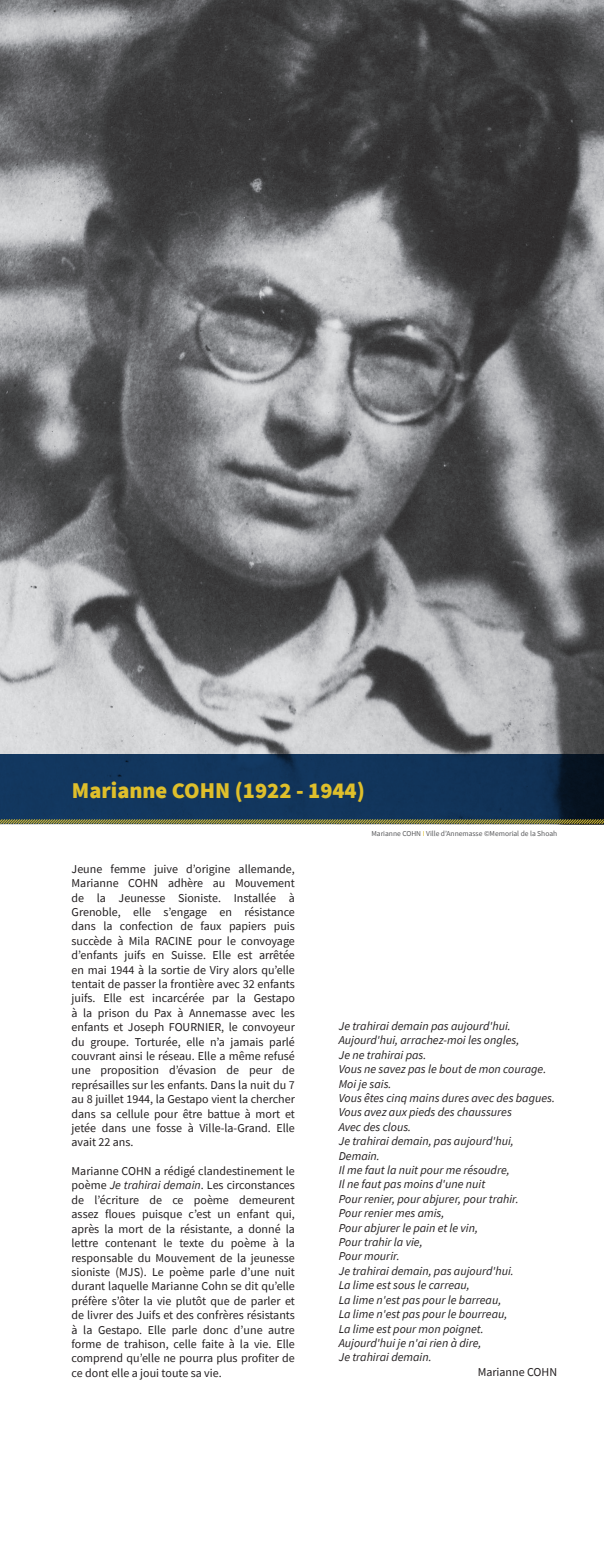
<style>
.page{position:relative;width:604px;height:1561px;background:#fff}
.page>*{position:absolute;margin:0;border:0;box-sizing:border-box;transform-origin:0 0}
.t1{font:900 22.5px "Source Sans Pro";color:#dfbf2b}
.t2{font:12px/14.4px "Source Sans Pro";color:#231f20;text-align:justify}
.t3{font:italic 12px/14.4px "Source Sans Pro";color:#231f20}
.t4{font:7.5px "Source Sans Pro";color:#57585a}
.s1{color:#dfbf2b}
.s2{font-style:italic}
</style>
<div class="page">
<img style="left:0;top:0;width:604px;height:754px">
<svg style="left:0;top:754px;width:604px;height:64px;background:#103256"></svg>
<svg style="left:0;top:818px;width:604px;height:7px;background:#727858"></svg>
<h1 class="t1" style="left:72px;top:774px;width:294px">Marianne COHN (1922 - 1944)</h1>
<p class="t4" style="left:371px;top:829px;width:187px">Marianne COHN <span class="s1">I</span> Ville d’Annemasse ©Memorial de la Shoah</p>
<p class="t2" style="left:72px;top:861px;width:225px">Jeune femme juive d’origine allemande, Marianne COHN adhère au Mouvement de la Jeunesse Sioniste. Installée à Grenoble, elle s’engage en résistance dans la confection de faux papiers puis succède à Mila RACINE pour le convoyage d’enfants juifs en Suisse. Elle est arrêtée en mai 1944 à la sortie de Viry alors qu’elle tentait de passer la frontière avec 32 enfants juifs. Elle est incarcérée par la Gestapo à la prison du Pax à Annemasse avec les enfants et Joseph FOURNIER, le convoyeur du groupe. Torturée, elle n’a jamais parlé couvrant ainsi le réseau. Elle a même refusé une proposition d’évasion de peur de représailles sur les enfants. Dans la nuit du 7 au 8 juillet 1944, la Gestapo vient la chercher dans sa cellule pour être battue à mort et jetée dans une fosse à Ville-la-Grand. Elle avait 22 ans.</p>
<p class="t2" style="left:72px;top:1163px;width:225px">Marianne COHN a rédigé clandestinement le poème <span class="s2">Je trahirai demain</span>. Les circonstances de l’écriture de ce poème demeurent assez floues puisque c’est un enfant qui, après la mort de la résistante, a donné la lettre contenant le texte du poème à la responsable du Mouvement de la jeunesse sioniste (MJS). Le poème parle d’une nuit durant laquelle Marianne Cohn se dit qu’elle préfère s’ôter la vie plutôt que de parler et de livrer des Juifs et des confrères résistants à la Gestapo. Elle parle donc d’une autre forme de trahison, celle faite à la vie. Elle comprend qu’elle ne pourra plus profiter de ce dont elle a joui toute sa vie.</p>
<p class="t3" style="left:339px;top:1018px;width:218px">Je trahirai demain pas aujourd'hui.<br>Aujourd'hui, arrachez-moi les ongles,<br>Je ne trahirai pas.<br>Vous ne savez pas le bout de mon courage.<br>Moi je sais.<br>Vous êtes cinq mains dures avec des bagues.<br>Vous avez aux pieds des chaussures<br>Avec des clous.<br>Je trahirai demain, pas aujourd'hui,<br>Demain.<br>Il me faut la nuit pour me résoudre,<br>Il ne faut pas moins d'une nuit<br>Pour renier, pour abjurer, pour trahir.<br>Pour renier mes amis,<br>Pour abjurer le pain et le vin,<br>Pour trahir la vie,<br>Pour mourir.<br>Je trahirai demain, pas aujourd'hui.<br>La lime est sous le carreau,<br>La lime n'est pas pour le barreau,<br>La lime n'est pas pour le bourreau,<br>La lime est pour mon poignet.<br>Aujourd'hui je n'ai rien à dire,<br>Je trahirai demain.</p>
<p class="t2" style="left:478px;top:1364px;width:81px">Marianne COHN</p>
</div>
